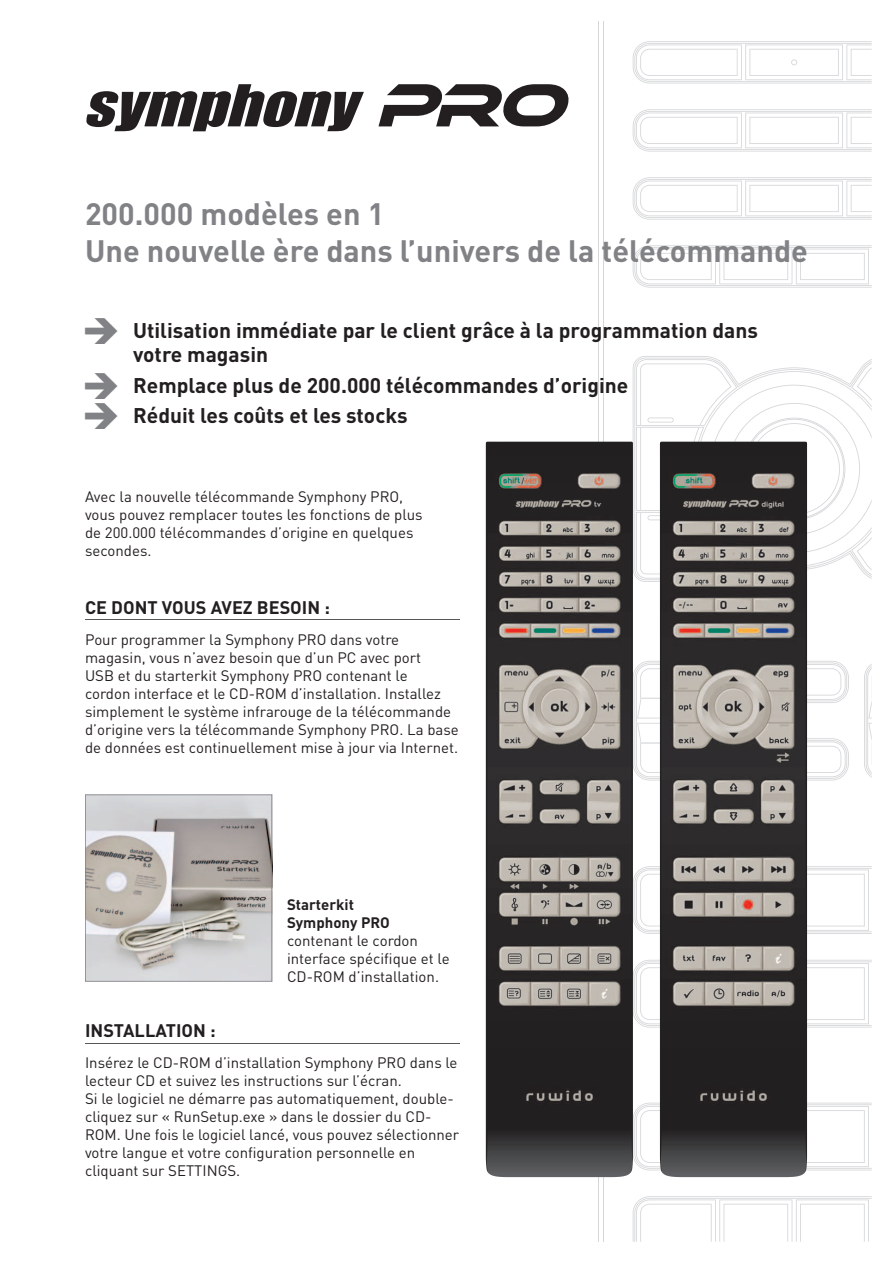
<style>
.page{position:relative;width:893px;height:1263px;background:#fff}
.page>*{position:absolute;margin:0;border:0;box-sizing:border-box;transform-origin:0 0}
.t1{font:44.85px "Ruwido";color:#231f20}
.t2{font:700 30.6px/36.8px "DIN";color:#808285}
.t3{font:700 21px/24px "DIN";color:#231f20}
.t4{font:700 18px "DIN";color:#231f20}
.t5{font:15px/18px "DIN";color:#231f20}
.t6{font:700 15px/18px "DIN";color:#231f20}
.s1{color:#808285}
</style>
<div class="page">
<hr style="left:598px;top:21px;width:1px;height:1221px;background:#d5d6d8">
<hr style="left:603px;top:21px;width:1px;height:1221px;background:#d5d6d8">
<svg style="left:807px;top:738px;width:42px;height:42px"></svg>
<svg style="left:633px;top:109px;width:239px;height:43px"></svg>
<svg style="left:633px;top:177px;width:239px;height:43px"></svg>
<svg style="left:633px;top:866px;width:239px;height:68px"></svg>
<svg style="left:633px;top:960px;width:239px;height:67px"></svg>
<svg style="left:633px;top:1103px;width:239px;height:67px"></svg>
<svg style="left:633px;top:1196px;width:239px;height:46px"></svg>
<svg style="left:807px;top:661px;width:42px;height:42px"></svg>
<svg style="left:633px;top:661px;width:27px;height:119px"></svg>
<svg style="left:864px;top:664px;width:8px;height:114px"></svg>
<svg style="left:636px;top:359px;width:236px;height:220px"></svg>
<svg style="left:633px;top:245px;width:239px;height:43px"></svg>
<svg style="left:633px;top:41px;width:239px;height:42px"></svg>
<hr style="left:85px;top:620px;width:374px;height:1px;background:#57585a">
<svg style="left:86px;top:84px;width:278px;height:47px"></svg>
<svg style="left:378px;top:84px;width:191px;height:42px"></svg>
<img style="left:486px;top:442px;width:147px;height:735px">
<img style="left:660px;top:442px;width:147px;height:735px">
<svg style="left:85px;top:794px;width:187px;height:187px;background:#bdbab8"></svg>
<hr style="left:85px;top:1043px;width:374px;height:1px;background:#57585a">
<h2 class="t2" style="left:85px;top:195px;width:724px">200.000 modèles en 1<br>Une nouvelle ère dans l’univers de la télécommande</h2>
<h3 class="t3" style="left:133px;top:318px;width:626px;text-indent:-51px"><span class="s1">➔</span> Utilisation immédiate par le client grâce à la programmation dans votre magasin</h3>
<h3 class="t3" style="left:82px;top:372px;width:548px"><span class="s1">➔</span> Remplace plus de 200.000 télécommandes d’origine</h3>
<h3 class="t3" style="left:82px;top:402px;width:327px"><span class="s1">➔</span> Réduit les coûts et les stocks</h3>
<h1 class="t1" style="left:536px;top:327px;width:145px">digital</h1>
<p class="t5" style="left:85px;top:488px;width:339px">Avec la nouvelle télécommande Symphony PRO, vous pouvez remplacer toutes les fonctions de plus de 200.000 télécommandes d’origine en quelques secondes.</p>
<p class="t4" style="left:85px;top:596px;width:246px">CE DONT VOUS AVEZ BESOIN :</p>
<p class="t5" style="left:85px;top:630px;width:375px">Pour programmer la Symphony PRO dans votre magasin, vous n’avez besoin que d’un PC avec port<br>USB et du starterkit Symphony PRO contenant le<br>cordon interface et le CD-ROM d’installation. Installez simplement le système infrarouge de la télécommande d’origine vers la télécommande Symphony PRO. La base de données est continuellement mise à jour via Internet.</p>
<p class="t6" style="left:287px;top:894px;width:104px">Starterkit<br>Symphony PRO</p>
<p class="t5" style="left:287px;top:931px;width:164px">contenant le cordon interface spécifique et le<br>CD-ROM d’installation.</p>
<p class="t4" style="left:85px;top:1019px;width:132px">INSTALLATION :</p>
<p class="t5" style="left:85px;top:1053px;width:376px">Insérez le CD-ROM d’installation Symphony PRO dans le lecteur CD et suivez les instructions sur l’écran.<br>Si le logiciel ne démarre pas automatiquement, double&shy;cliquez sur « RunSetup.exe » dans le dossier du CD-ROM. Une fois le logiciel lancé, vous pouvez sélectionner votre langue et votre configuration personnelle en cliquant sur SETTINGS.</p>
</div>
